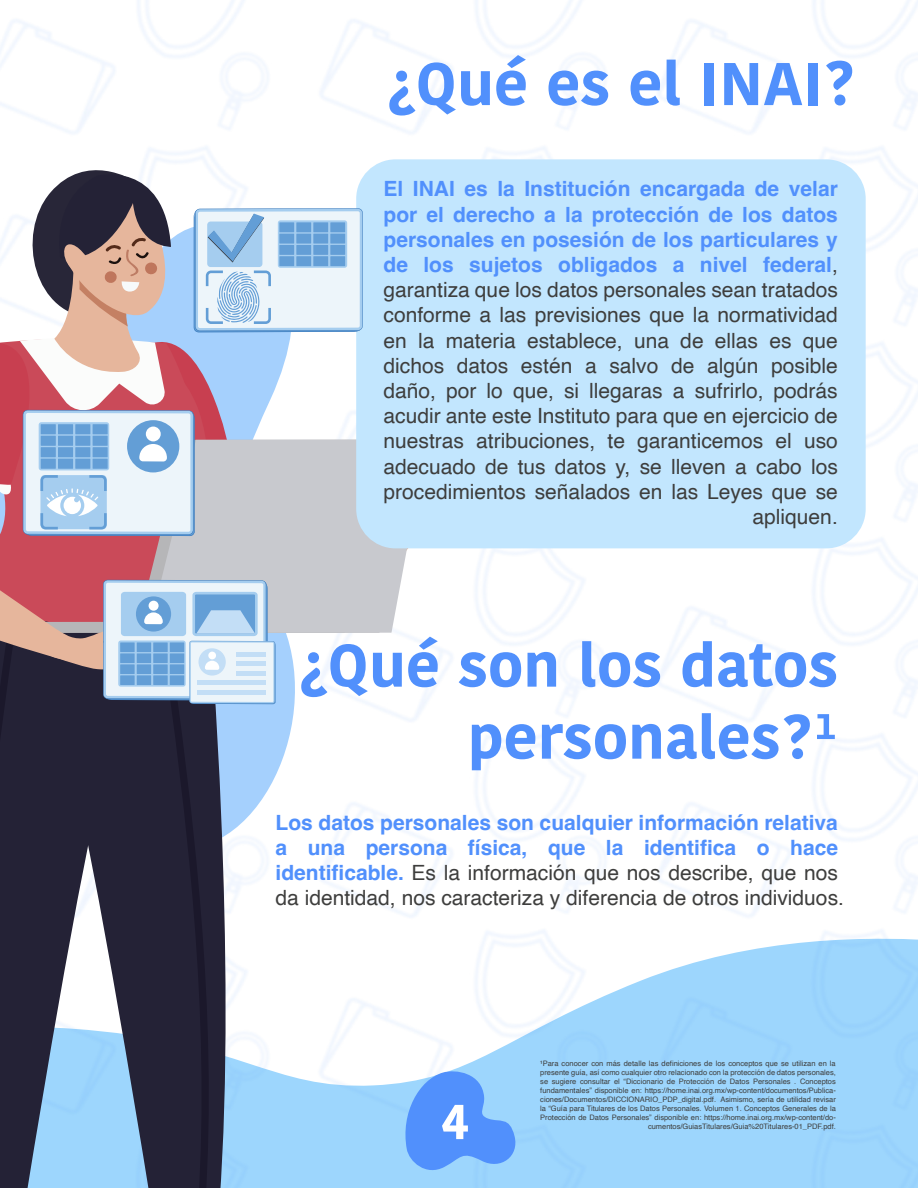
<style>
.page{position:relative;width:918px;height:1188px;background:#fff}
.page>*{position:absolute;margin:0;border:0;box-sizing:border-box;transform-origin:0 0}
.t1{font:700 60px/72px "Kohinoor Telugu";color:#5190fc;text-align:right}
.t2{font:700 51px "Kohinoor Telugu";color:#fff}
.t3{font:21px/25.2px "Helvetica";color:#3e3e3d;text-align:right}
.t4{font:700 21px/25.2px "Helvetica";color:#5190fc}
.t5{font:7.5px/9px "Helvetica";color:#3e3e3d;text-align:right}
.s1{font-weight:700;color:#5190fc}
.s2{font-family:"Montserrat";font-weight:600}
.s3{font-weight:400;color:#3e3e3d}
</style>
<div class="page">
<div style="left:356px;top:159px;width:510px;height:389px;background:#c2e6fe;border-radius:39px"></div>
<svg style="left:0;top:151px;width:520px;height:1037px"></svg>
<h1 class="t1" style="left:388px;top:48px;width:468px">¿Qué es el INAI?</h1>
<p class="t3" style="left:384px;top:177px;width:456px"><span class="s1">El INAI es la Institución encargada de velar por el derecho a la protección de los datos personales en posesión de los particulares y de los sujetos obligados a nivel federal</span>, garantiza que los datos personales sean tratados conforme a las previsiones que la normatividad en la materia establece, una de ellas es que dichos datos estén a salvo de algún posible daño, por lo que, si llegaras a sufrirlo, podrás acudir ante este Instituto para que en ejercicio de nuestras atribuciones, te garanticemos el uso adecuado de tus datos y, se lleven a cabo los procedimientos señalados en las Leyes que se apliquen.</p>
<h1 class="t1" style="left:300px;top:630px;width:540px">¿Qué son los datos personales?<span class="s2">¹</span></h1>
<h3 class="t4" style="left:276px;top:812px;width:570px">Los datos personales son cualquier información relativa a una persona física, que la identifica o hace identificable. <span class="s3">Es la información que nos describe, que nos da identidad, nos caracteriza y diferencia de otros individuos.</span></h3>
<h2 class="t2" style="left:441px;top:1092px;width:29px">4</h2>
<p class="t5" style="left:540px;top:1059px;width:297px">¹Para conocer con más detalle las definiciones de los conceptos que se utilizan en la presente guía, así como cualquier otro relacionado con la protección de datos personales, se sugiere consultar el “Diccionario de Protección de Datos Personales . Conceptos fundamentales” disponible en: https://home.inai.org.mx/wp-content/documentos/Publica&shy;ciones/Documentos/DICCIONARIO_PDP_digital.pdf. Asimismo, sería de utilidad revisar la “Guía para Titulares de los Datos Personales. Volumen 1. Conceptos Generales de la Protección de Datos Personales” disponible en: https://home.inai.org.mx/wp-content/do&shy;cumentos/GuiasTitulares/Guia%20Titulares-01_PDF.pdf.</p>
</div>
